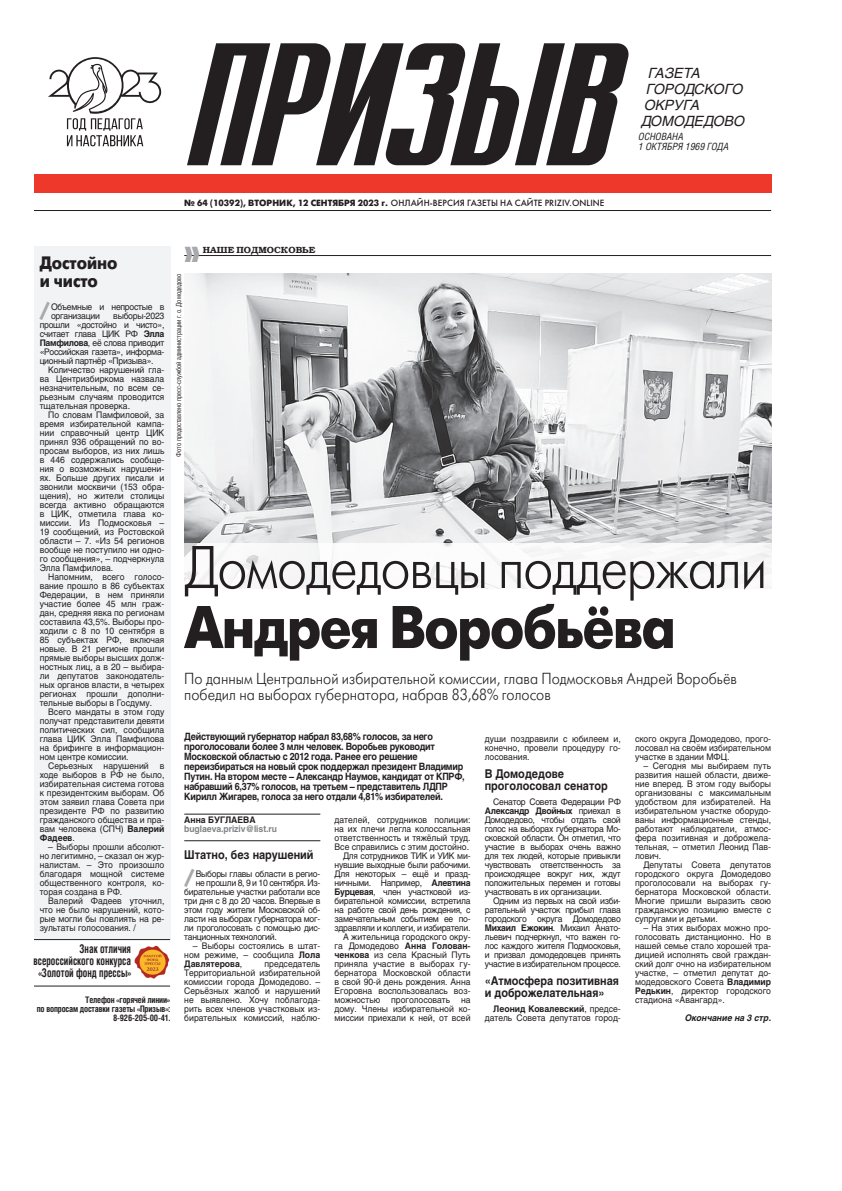
<style>
.page{position:relative;width:842px;height:1191px;background:#fff}
.page>*{position:absolute;margin:0;border:0;box-sizing:border-box;transform-origin:0 0}
.t1{font:300 60px "Futura Futuris";letter-spacing:-.03em;color:#231f20;scale:.9 1}
.t2{font:700 60px "Futura Futuris";letter-spacing:-.03em;color:#231f20;scale:.9 1}
.t3{font:700 18px/18px "Futura Futuris";color:#231f20;scale:.9 1}
.t4{font:300 16px/16px "Futura Futuris";color:#231f20;scale:.9 1}
.t5{font:italic 14px "Helios VM";color:#231f20}
.t6{font:italic 14px "Helios VM";letter-spacing:-.03em;color:#231f20}
.t7{font:700 12px/12px "Helios VM";color:#231f20;scale:.9 1}
.t8{font:700 12px/12px "Helios Cond VM";color:#231f20;text-align:right;scale:.8 1}
.t9{font:700 10px/10px "Helios VM";letter-spacing:-.03em;color:#231f20;scale:.9 1}
.t10{font:italic 10px/10px "Helios Cond VM";color:#231f20}
.t11{font:9px/9px "Helios VM";color:#231f20;text-align:justify;scale:.95 1}
.t12{font:9px/9px "Helios VM";letter-spacing:-.03em;color:#231f20;scale:.95 1}
.t13{font:9px "Futura Futuris";letter-spacing:.01em;color:#231f20}
.t14{font:700 9px/9px "Helios Cond VM";letter-spacing:-.02em;color:#231f20;text-align:right;scale:.95 1}
.t15{font:700 9px "Helios VM";color:#808285;scale:.95 1}
.t16{font:italic 700 9px "Helios VM";color:#231f20;scale:.95 1}
.t17{font:9px "Bookman Demi ITC";letter-spacing:.01em;color:#231f20}
.t18{font:700 9px "Helios VM";color:#231f20;scale:.95 1}
.t19{font:7px "Helios Cond VM";letter-spacing:-.01em;color:#231f20;scale:.95 1}
.s1{font-weight:700}
.s2{font-family:"Xenia";font-size:19.4px;color:#a8a9ad}
</style>
<div class="page">
<hr style="left:184px;top:255px;width:587px;height:1px;background:#231f20">
<div style="left:34px;top:174px;width:737px;height:18px;background:#ee382c"></div>
<hr style="left:34px;top:210px;width:737px;height:1px;background:#231f20">
<svg style="left:187px;top:43px;width:442px;height:122px"></svg>
<div style="left:34px;top:247px;width:136px;height:693px;background:#f2f3f4"></div>
<hr style="left:34px;top:985px;width:136px;height:1px;background:#231f20">
<img style="left:135px;top:945px;width:35px;height:33px">
<hr style="left:34px;top:939px;width:136px;height:1px;background:#231f20">
<svg style="left:48px;top:57px;width:113px;height:89px"></svg>
<hr style="left:184px;top:814px;width:136px;height:1px;background:#231f20">
<hr style="left:184px;top:840px;width:136px;height:1px;background:#231f20">
<img style="left:184px;top:274px;width:587px;height:270px">
<svg style="left:184px;top:544px;width:588px;height:45px"></svg>
<p class="t13" style="left:184px;top:200px;width:422px"><span class="s1">№ 64 (10392), ВТОРНИК, 12 СЕНТЯБРЯ 2023 г.</span> ОНЛАЙН-ВЕРСИЯ ГАЗЕТЫ НА САЙТЕ PRIZIV.ONLINE</p>
<h3 class="t5" style="left:648px;top:67px;width:54px">ГАЗЕТА</h3>
<h3 class="t6" style="left:646px;top:83px;width:98px">ГОРОДСКОГО</h3>
<h3 class="t5" style="left:644px;top:99px;width:57px">ОКРУГА</h3>
<h3 class="t5" style="left:641px;top:115px;width:105px">ДОМОДЕДОВО</h3>
<p class="t10" style="left:638px;top:132px;width:92px">ОСНОВАНА<br>1 ОКТЯБРЯ 1969 ГОДА</p>
<p class="t17" style="left:203px;top:246px;width:114px">НАШЕ ПОДМОСКОВЬЕ</p>
<h2 class="t3" style="left:40px;top:255px;width:88px">Достойно и чисто</h2>
<p class="t12" style="left:51px;top:303px;width:121px;text-indent:-13px"><span class="s2">/</span>Объемные и непростые в организации</p>
<p class="t19" style="left:176px;top:456px;width:194px;rotate:-90deg">Фото предоставлено пресс-службой администрации г. о. Домодедово</p>
<p class="t11" style="left:40px;top:312px;width:133px;text-indent:74px">выборы-2023 прошли «достойно и чисто», считает глава ЦИК РФ <span class="s1">Элла Памфилова</span>, её слова приводит «Российская газета», информа&shy;ционный партнёр «Призыва».</p>
<p class="t11" style="left:40px;top:366px;width:133px;text-indent:9px">Количество нарушений гла&shy;ва Центризбиркома назвала незначительным, по всем се&shy;рьезным случаям проводится тщательная проверка.</p>
<p class="t11" style="left:40px;top:411px;width:133px;text-indent:9px">По словам Памфиловой, за время избирательной кампа&shy;нии справочный центр ЦИК принял 936 обращений по во&shy;просам выборов, из них лишь в 446 содержались сообще&shy;ния о возможных нарушени&shy;ях. Больше других писали и звонили москвичи (153 обра&shy;щения), но жители столицы всегда активно обращаются в ЦИК, отметила глава ко&shy;миссии. Из Подмосковья – 19 сообщений, из Ростовской области – 7. «Из 54 регионов вообще не поступило ни одно&shy;го сообщения», – подчеркнула Элла Памфилова.</p>
<p class="t11" style="left:40px;top:573px;width:133px;text-indent:9px">Напомним, всего голосо&shy;вание прошло в 86 субъектах Федерации, в нем приняли участие более 45 млн граж&shy;дан, средняя явка по регионам составила 43,5%. Выборы про&shy;ходили с 8 по 10 сентября в 85 субъектах РФ, включая новые. В 21 регионе прошли прямые выборы высших долж&shy;ностных лиц, а в 20 – выбира&shy;ли депутатов законодатель&shy;ных органов власти, в четырех регионах прошли дополни&shy;тельные выборы в Госдуму.</p>
<p class="t11" style="left:40px;top:708px;width:133px;text-indent:9px">Всего мандаты в этом году получат представители девяти политических сил, сообщила глава ЦИК Элла Памфилова на брифинге в информацион&shy;ном центре комиссии.</p>
<p class="t11" style="left:40px;top:762px;width:133px;text-indent:9px">Серьезных нарушений в ходе выборов в РФ не было, избирательная система готова к президентским выборам. Об этом заявил глава Совета при президенте РФ по развитию гражданского общества и пра&shy;вам человека (СПЧ) <span class="s1">Валерий Фадеев</span>.</p>
<p class="t11" style="left:40px;top:843px;width:133px;text-indent:9px">– Выборы прошли абсолют&shy;но легитимно, – сказал он жур&shy;налистам. – Это произошло благодаря мощной системе общественного контроля, ко&shy;торая создана в РФ.</p>
<p class="t11" style="left:40px;top:897px;width:133px;text-indent:9px">Валерий Фадеев уточнил, что не было нарушений, кото&shy;рые могли бы повлиять на ре&shy;зультаты голосования. /</p>
<h1 class="t1" style="left:184px;top:545px;width:649px">Домодедовцы поддержали</h1>
<h1 class="t2" style="left:184px;top:605px;width:548px">Андрея Воробьёва</h1>
<h3 class="t4" style="left:184px;top:671px;width:616px">По данным Центральной избирательной комиссии, глава Подмосковья Андрей Воробьёв победил на выборах губернатора, набрав 83,68% голосов</h3>
<p class="t9" style="left:184px;top:732px;width:313px">Действующий губернатор набрал 83,68% голосов, за него проголосовали более 3 млн человек. Воробьев руководит Московской областью с 2012 года. Ранее его решение переизбираться на новый срок поддержал президент Владимир Путин. На втором месте – Александр Наумов, кандидат от КПРФ, набравший 6,37% голосов, на третьем – представитель ЛДПР Кирилл Жигарев, голоса за него отдали 4,81% избирателей.</p>
<p class="t11" style="left:485px;top:735px;width:145px">души поздравили с юбилеем и, конечно, провели процедуру го&shy;лосования.</p>
<h3 class="t7" style="left:485px;top:768px;width:138px">В Домодедове проголосовал сенатор</h3>
<p class="t11" style="left:485px;top:798px;width:145px;text-indent:9px">Сенатор Совета Федерации РФ <span class="s1">Александр Двойных</span> приехал в Домодедово, чтобы отдать свой голос на выборах губернатора Мо&shy;сковской области. Он отметил, что участие в выборах очень важно для тех людей, которые привыкли чувствовать ответственность за происходящее вокруг них, ждут положительных перемен и готовы участвовать в их организации.</p>
<p class="t11" style="left:485px;top:897px;width:145px;text-indent:9px">Одним из первых на свой изби&shy;рательный участок прибыл глава городского округа Домодедово <span class="s1">Михаил Ежокин</span>. Михаил Анато&shy;льевич подчеркнул, что важен го&shy;лос каждого жителя Подмосковья, и призвал домодедовцев принять участие в избирательном процессе.</p>
<h3 class="t7" style="left:485px;top:975px;width:151px">«Атмосфера позитивная и доброжелательная»</h3>
<p class="t11" style="left:485px;top:1005px;width:145px;text-align:right"><span class="s1">Леонид Ковалевский</span>, предсе&shy;датель Совета депутатов город-</p>
<p class="t11" style="left:635px;top:735px;width:145px">ского округа Домодедово, прого&shy;лосовал на своём избирательном участке в здании МФЦ.</p>
<p class="t11" style="left:635px;top:762px;width:145px;text-indent:9px">– Сегодня мы выбираем путь развития нашей области, движе&shy;ние вперед. В этом году выборы организованы с максимальным удобством для избирателей. На избирательном участке оборудо&shy;ваны информационные стенды, работают наблюдатели, атмос&shy;фера позитивная и доброжела&shy;тельная, – отметил Леонид Пав&shy;лович.</p>
<p class="t11" style="left:635px;top:861px;width:145px;text-indent:9px">Депутаты Совета депутатов городского округа Домодедово проголосовали на выборах гу&shy;бернатора Московской области.<br>Многие пришли выразить свою гражданскую позицию вместе с супругами и детьми.</p>
<p class="t11" style="left:635px;top:924px;width:145px;text-indent:9px">– На этих выборах можно про&shy;голосовать дистанционно. Но в нашей семье стало хорошей тра&shy;дицией исполнять свой граждан&shy;ский долг очно на избирательном участке, – отметил депутат до&shy;модедовского Совета <span class="s1">Владимир Редькин</span>, директор городского стадиона «Авангард».</p>
<p class="t16" style="left:685px;top:1014px;width:92px">Окончание на 3 стр.</p>
<p class="t11" style="left:334px;top:816px;width:145px;text-align:right">дателей, сотрудников полиции: на их плечи легла колоссальная ответственность и тяжёлый труд.<br>Все справились с этим достойно.<br>Для сотрудников ТИК и УИК ми&shy;нувшие выходные были рабочими.<br>Для некоторых – ещё и празд&shy;ничными. Например, <span class="s1">Алевтина<br>Бурцевая</span>, член участковой из&shy;бирательной комиссии, встретила на работе свой день рождения, с замечательным событием ее по&shy;здравляли и коллеги, и избиратели.<br>А жительница городского окру&shy;га Домодедово <span class="s1">Анна Голован&shy;ченкова</span> из села Красный Путь приняла участие в выборах гу&shy;бернатора Московской области в свой 90-й день рождения. Анна<br>Егоровна воспользовалась воз&shy;можностью проголосовать на дому. Члены избирательной ко&shy;миссии приехали к ней, от всей</p>
<p class="t18" style="left:184px;top:816px;width:77px">Анна БУГЛАЕВА</p>
<p class="t15" style="left:184px;top:825px;width:99px">buglaeva.priziv@list.ru</p>
<h3 class="t7" style="left:184px;top:849px;width:145px">Штатно, без нарушений</h3>
<p class="t12" style="left:183px;top:870px;width:146px"><span class="s2">/</span>Выборы главы области в регио-</p>
<p class="t12" style="left:196px;top:879px;width:133px">не прошли 8, 9 и 10 сентября. Из-</p>
<p class="t12" style="left:184px;top:888px;width:145px">бирательные участки работали все</p>
<p class="t12" style="left:184px;top:897px;width:145px">три дня с 8 до 20 часов. Впервые в</p>
<p class="t12" style="left:184px;top:906px;width:145px">этом году жители Московской об-</p>
<p class="t12" style="left:184px;top:915px;width:145px">ласти на выборах губернатора мог-</p>
<p class="t12" style="left:184px;top:924px;width:145px">ли проголосовать с помощью дис-</p>
<p class="t12" style="left:184px;top:933px;width:99px">танционных технологий.</p>
<p class="t11" style="left:184px;top:942px;width:145px;text-indent:9px">– Выборы состоялись в штат&shy;ном режиме, – сообщила <span class="s1">Лола Давлятерова</span>,</p>
<h3 class="t8" style="left:33px;top:943px;width:124px">Знак отличия всероссийского конкурса «Золотой фонд прессы»</h3>
<p class="t11" style="left:184px;top:960px;width:145px;text-indent:80px">председатель Территориальной избирательной комиссии города Домодедово. – Серьёзных жалоб и нарушений не выявлено. Хочу поблагода&shy;рить всех членов участковых из&shy;бирательных комиссий, наблю-</p>
<p class="t14" style="left:37px;top:996px;width:142px">Телефон «горячей линии»<br>по вопросам доставки газеты «Призыв»:<br>8-926-205-00-41.</p>
</div>
